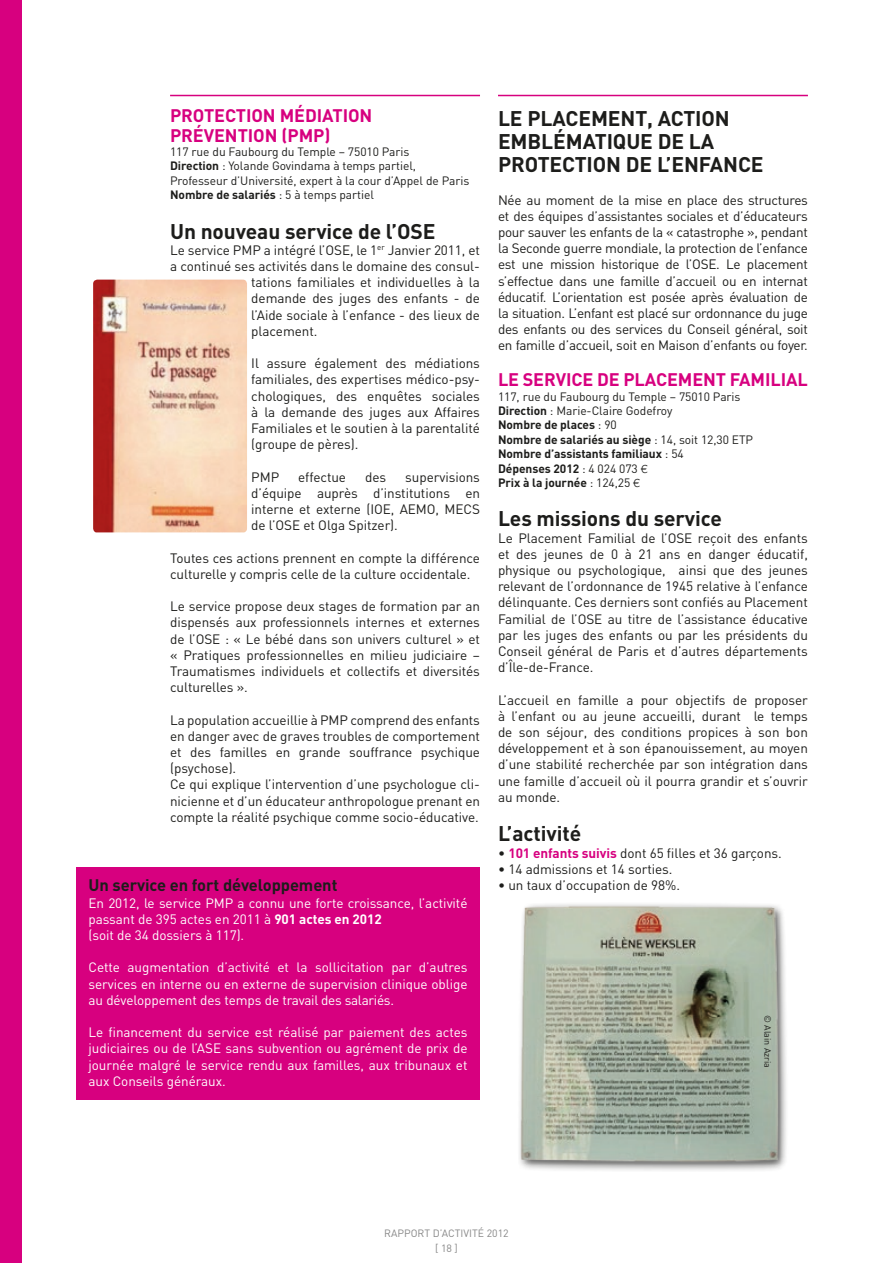
<style>
.page{position:relative;width:893px;height:1263px;background:#fff}
.page>*{position:absolute;margin:0;border:0;box-sizing:border-box;transform-origin:0 0}
.SOUS-TITRE{font:700 21px "DIN";letter-spacing:-.005em;color:#1d1d1b}
.TITRE_-_MAISON_-_ENF{font:700 18px "DIN";letter-spacing:-.005em;color:#d7007f}
.TITRE_ENCADRE_SECTEU{font:700 16.5px "DIN";letter-spacing:-.005em;color:#1d1d1b}
.TEXTE{font:13.5px/16.2px "DIN";letter-spacing:-.005em;color:#1d1d1b;text-align:justify}
.TEXTE-2{font:13.5px/16.2px "DIN";letter-spacing:-.005em;color:#fff;text-align:justify}
.Texte_-_MAISON{font:12px "DIN";letter-spacing:-.005em;color:#1d1d1b}
.Texte_-_MAISON-2{font:700 12px "DIN";letter-spacing:-.005em;color:#1d1d1b}
.t1{font:10.5px/15px "DIN";color:#878787;text-align:center}
.t2{font:9px "DIN";letter-spacing:-.005em;color:#1d1d1b}
.s1{font-weight:700}
.s2{font-weight:400}
.s3{font-family:"Helvetica Neue";font-weight:300;font-size:11.4px}
.s4{font-weight:700;color:#d7007f}
</style>
<div class="page">
<div style="left:0;top:0;width:21px;height:1263px;background:#d7007f"></div>
<div style="left:76px;top:867px;width:404px;height:233px;background:#d7007f"></div>
<hr style="left:170px;top:95px;width:310px;height:1px;background:#d7007f">
<hr style="left:498px;top:95px;width:310px;height:1px;background:#d7007f">
<img style="left:93px;top:280px;width:154px;height:252px">
<img style="left:519px;top:904px;width:267px;height:267px">
<p class="TITRE_-_MAISON_-_ENF" style="left:170px;top:104px;width:204px">PROTECTION MÉDIATION</p>
<p class="TITRE_-_MAISON_-_ENF" style="left:170px;top:123px;width:162px">PRÉVENTION (PMP)</p>
<p class="Texte_-_MAISON" style="left:170px;top:144px;width:241px">117 rue du Faubourg du Temple – 75010 Paris</p>
<p class="Texte_-_MAISON" style="left:170px;top:158px;width:247px"><span class="s1">Direction</span> : Yolande Govindama à temps partiel,</p>
<p class="Texte_-_MAISON" style="left:170px;top:173px;width:301px">Professeur d’Université, expert à la cour d’Appel de Paris</p>
<p class="Texte_-_MAISON-2" style="left:170px;top:187px;width:205px">Nombre de salariés <span class="s2">: 5 à temps partiel</span></p>
<p class="SOUS-TITRE" style="left:170px;top:217px;width:267px">Un nouveau service de l’OSE</p>
<p class="TEXTE" style="left:170px;top:242px;width:311px">Le service PMP a intégré l’OSE, le 1<sup>er</sup> Janvier 2011, et</p>
<p class="TEXTE" style="left:170px;top:258px;width:311px">a continué ses activités dans le domaine des consul-</p>
<p class="TEXTE" style="left:251px;top:274px;width:230px">tations familiales et individuelles à la</p>
<p class="TEXTE" style="left:251px;top:290px;width:230px">demande des juges des enfants - de</p>
<p class="TEXTE" style="left:251px;top:306px;width:230px">l’Aide sociale à l’enfance - des lieux de</p>
<p class="TEXTE" style="left:251px;top:323px;width:68px">placement.</p>
<p class="TEXTE" style="left:251px;top:355px;width:230px">Il assure également des médiations familiales, des expertises médico-psy&shy;chologiques, des enquêtes sociales à la demande des juges aux Affaires Familiales et le soutien à la parentalité (groupe de pères).</p>
<p class="TEXTE" style="left:251px;top:468px;width:29px">PMP</p>
<p class="TEXTE" style="left:298px;top:468px;width:49px">effectue</p>
<p class="TEXTE" style="left:365px;top:468px;width:23px">des</p>
<p class="TEXTE" style="left:251px;top:468px;width:230px;text-indent:154px">supervisions d’équipe auprès d’institutions en interne et externe (IOE, AEMO, MECS de l’OSE et Olga Spitzer).</p>
<p class="TEXTE" style="left:170px;top:549px;width:311px">Toutes ces actions prennent en compte la différence culturelle y compris celle de la culture occidentale.</p>
<p class="TEXTE" style="left:170px;top:598px;width:311px">Le service propose deux stages de formation par an dispensés aux professionnels internes et externes de l’OSE : « Le bébé dans son univers culturel » et « Pratiques professionnelles en milieu judiciaire – Traumatismes individuels et collectifs et diversités culturelles ».</p>
<p class="TEXTE" style="left:170px;top:711px;width:311px">La population accueillie à PMP comprend des enfants en danger avec de graves troubles de comportement et des familles en grande souffrance psychique (psychose).</p>
<p class="TEXTE" style="left:170px;top:776px;width:311px">Ce qui explique l’intervention d’une psychologue cli&shy;nicienne et d’un éducateur anthropologue prenant en compte la réalité psychique comme socio-éducative.</p>
<p class="SOUS-TITRE" style="left:498px;top:104px;width:233px">LE PLACEMENT, ACTION</p>
<p class="SOUS-TITRE" style="left:498px;top:128px;width:218px">EMBLÉMATIQUE DE LA</p>
<p class="SOUS-TITRE" style="left:498px;top:151px;width:267px">PROTECTION DE L’ENFANCE</p>
<p class="TEXTE" style="left:498px;top:191px;width:311px">Née au moment de la mise en place des structures et des équipes d’assistantes sociales et d’éducateurs pour sauver les enfants de la « catastrophe », pendant la Seconde guerre mondiale, la protection de l’enfance est une mission historique de l’OSE. Le placement s’effectue dans une famille d’accueil ou en internat éducatif. L’orientation est posée après évaluation de la situation. L’enfant est placé sur ordonnance du juge des enfants ou des services du Conseil général, soit en famille d’accueil, soit en Maison d’enfants ou foyer.</p>
<p class="TITRE_-_MAISON_-_ENF" style="left:498px;top:368px;width:311px">LE SERVICE DE PLACEMENT FAMILIAL</p>
<p class="Texte_-_MAISON" style="left:498px;top:389px;width:244px">117, rue du Faubourg du Temple – 75010 Paris</p>
<p class="Texte_-_MAISON" style="left:498px;top:403px;width:176px"><span class="s1">Direction</span> : Marie-Claire Godefroy</p>
<p class="Texte_-_MAISON-2" style="left:498px;top:417px;width:120px">Nombre de places <span class="s2">: 90</span></p>
<p class="Texte_-_MAISON-2" style="left:498px;top:432px;width:257px">Nombre de salariés au siège <span class="s2">: 14, soit 12,30 ETP</span></p>
<p class="Texte_-_MAISON-2" style="left:498px;top:446px;width:187px">Nombre d’assistants familiaux <span class="s2">: 54</span></p>
<p class="Texte_-_MAISON-2" style="left:498px;top:460px;width:151px">Dépenses 2012 <span class="s2">: 4 024 073</span> <span class="s3">€</span></p>
<p class="Texte_-_MAISON-2" style="left:498px;top:475px;width:143px">Prix à la journée <span class="s2">: 124,25</span> <span class="s3">€</span></p>
<p class="SOUS-TITRE" style="left:498px;top:505px;width:225px">Les missions du service</p>
<p class="TEXTE" style="left:498px;top:529px;width:311px">Le Placement Familial de l’OSE reçoit des enfants et des jeunes de 0 à 21 ans en danger éducatif, physique ou psychologique, ainsi que des jeunes relevant de l’ordonnance de 1945 relative à l’enfance délinquante. Ces derniers sont confiés au Placement Familial de l’OSE au titre de l’assistance éducative par les juges des enfants ou par les présidents du Conseil général de Paris et d’autres départements d’Île-de-France.</p>
<p class="TEXTE" style="left:498px;top:691px;width:311px">L’accueil en famille a pour objectifs de proposer à l’enfant ou au jeune accueilli, durant le temps de son séjour, des conditions propices à son bon développement et à son épanouissement, au moyen d’une stabilité recherchée par son intégration dans une famille d’accueil où il pourra grandir et s’ouvrir au monde.</p>
<p class="SOUS-TITRE" style="left:498px;top:820px;width:85px">L’activité</p>
<p class="TEXTE" style="left:498px;top:844px;width:285px">• <span class="s4">101 enfants suivis</span> dont 65 filles et 36 garçons.</p>
<p class="TEXTE" style="left:498px;top:860px;width:176px">• 14 admissions et 14 sorties.</p>
<p class="TITRE_ENCADRE_SECTEU" style="left:89px;top:874px;width:250px">Un service en fort développement</p>
<p class="TEXTE" style="left:498px;top:877px;width:183px">• un taux d’occupation de 98%.</p>
<p class="TEXTE-2" style="left:89px;top:894px;width:381px">En 2012, le service PMP a connu une forte croissance, l’activité passant de 395 actes en 2011 à <span class="s1">901 actes en 2012</span></p>
<p class="TEXTE-2" style="left:89px;top:927px;width:157px">(soit de 34 dossiers à 117).</p>
<p class="TEXTE-2" style="left:89px;top:959px;width:380px">Cette augmentation d’activité et la sollicitation par d’autres services en interne ou en externe de supervision clinique oblige au développement des temps de travail des salariés.</p>
<p class="TEXTE-2" style="left:89px;top:1024px;width:380px">Le financement du service est réalisé par paiement des actes judiciaires ou de l’ASE sans subvention ou agrément de prix de journée malgré le service rendu aux familles, aux tribunaux et aux Conseils généraux.</p>
<p class="t2" style="left:773px;top:1015px;width:54px;rotate:90deg">© Alain Azria</p>
<p class="t1" style="left:384px;top:1225px;width:126px">RAPPORT D’ACTIVITÉ 2012 [ 18 ]</p>
</div>
